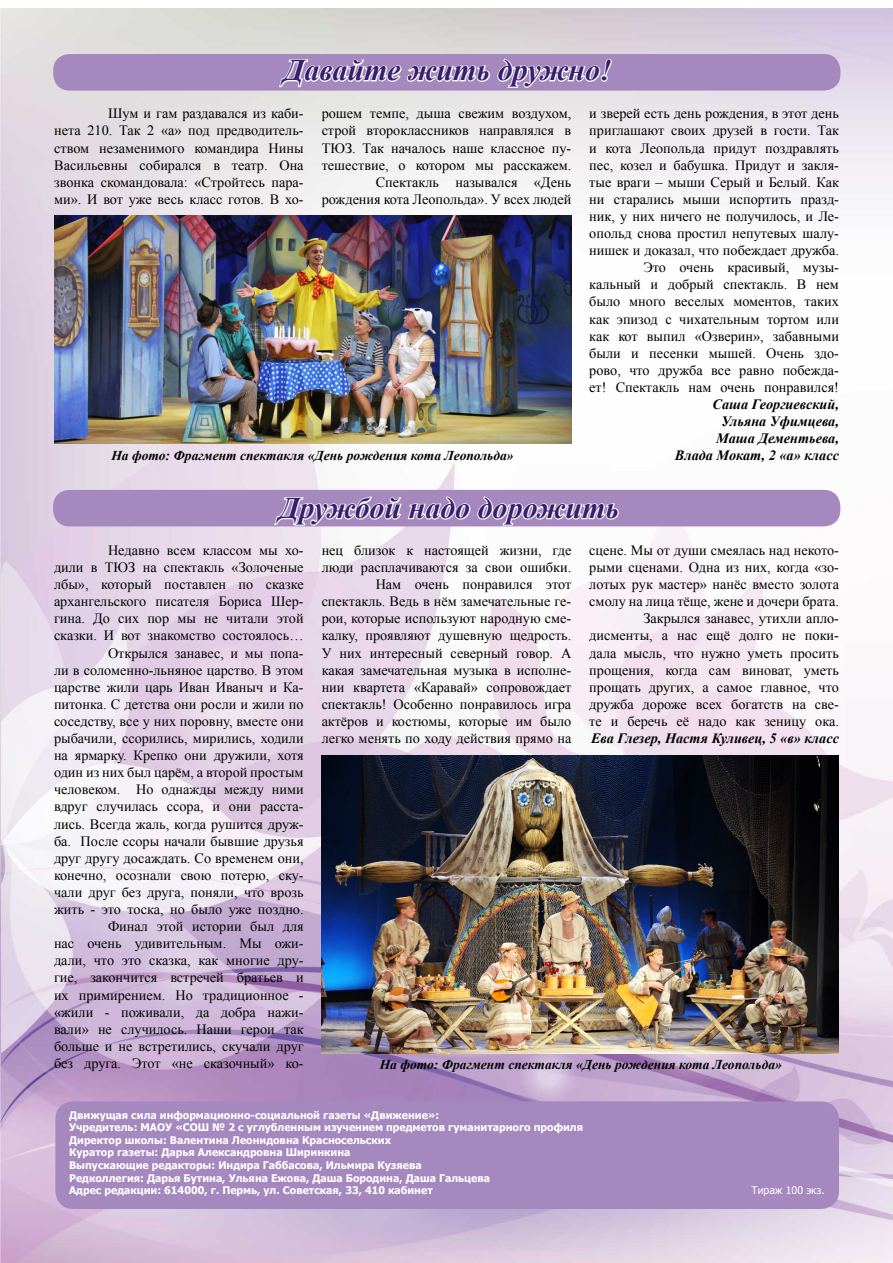
<style>
.page{position:relative;width:893px;height:1263px;background:#fff}
.page>*{position:absolute;margin:0;border:0;box-sizing:border-box;transform-origin:0 0}
.t1{font:italic 700 30px "Times New Roman";color:#391e6c}
.t2{font:14.25px/17.1px "Times New Roman";color:#000;text-align:justify}
.t3{font:14.25px/17.1px "Times New Roman";color:#010202;text-align:justify}
.t4{font:italic 700 14.25px "Times New Roman";color:#000}
.t5{font:italic 700 13.5px "Times New Roman";color:#000}
.t6{font:700 10.5px "Tahoma";color:#fff}
.t7{font:10.5px "Tahoma";color:#fff}
</style>
<div class="page">
<img style="left:0;top:9px;width:893px;height:1254px">
<img style="left:54px;top:216px;width:517px;height:227px">
<img style="left:322px;top:755px;width:517px;height:298px">
<div style="left:53px;top:490px;width:787px;height:36px;background:#a588be;border-radius:17px"></div>
<svg style="left:273px;top:496px;width:347px;height:31px"></svg>
<div style="left:53px;top:54px;width:787px;height:37px;background:#a588be;border-radius:17px"></div>
<svg style="left:279px;top:58px;width:333px;height:30px"></svg>
<div style="left:55px;top:1101px;width:784px;height:108px;background:#a588be;border-radius:18px"></div>
<p class="t1" style="left:284px;top:49px;width:329px">Давайте жить дружно!</p>
<p class="t2" style="left:54px;top:105px;width:251px;text-indent:54px">Шум и гам раздавался из каби&shy;нета 210. Так 2 «а» под предводитель&shy;ством незаменимого командира Нины Васильевны собирался в театр. Она звонка скомандовала: «Стройтесь пара&shy;ми». И вот уже весь класс готов. В хо-</p>
<p class="t2" style="left:322px;top:105px;width:251px">рошем темпе, дыша свежим воздухом, строй второклассников направлялся в ТЮЗ. Так началось наше классное пу&shy;тешествие, о котором мы расскажем.</p>
<p class="t2" style="left:322px;top:173px;width:251px;text-align:right">Спектакль назывался «День рождения кота Леопольда». У всех людей</p>
<p class="t5" style="left:111px;top:446px;width:404px">На фото: Фрагмент спектакля «День рождения кота Леопольда»</p>
<p class="t2" style="left:589px;top:105px;width:251px">и зверей есть день рождения, в этот день приглашают своих друзей в гости. Так и кота Леопольда придут поздравлять пес, козел и бабушка. Придут и закля&shy;тые враги – мыши Серый и Белый. Как ни старались мыши испортить празд&shy;ник, у них ничего не получилось, и Ле&shy;опольд снова простил непутевых шалу&shy;нишек и доказал, что побеждает дружба.</p>
<p class="t2" style="left:589px;top:259px;width:251px;text-indent:54px">Это очень красивый, музы&shy;кальный и добрый спектакль. В нем было много веселых моментов, таких как эпизод с чихательным тортом или как кот выпил «Озверин», забавными были и песенки мышей. Очень здо&shy;рово, что дружба все равно побежда&shy;ет! Спектакль нам очень понравился!</p>
<p class="t4" style="left:712px;top:394px;width:128px">Саша Георгиевский,</p>
<p class="t4" style="left:721px;top:411px;width:119px">Ульяна Уфимцева,</p>
<p class="t4" style="left:716px;top:428px;width:124px">Маша Дементьева,</p>
<p class="t4" style="left:675px;top:446px;width:166px">Влада Мокат, 2 «а» класс</p>
<p class="t1" style="left:279px;top:487px;width:342px">Дружбой надо дорожить</p>
<p class="t3" style="left:54px;top:541px;width:251px;text-indent:54px">Недавно всем классом мы хо&shy;дили в ТЮЗ на спектакль «Золоченые лбы», который поставлен по сказке архангельского писателя Бориса Шер&shy;гина. До сих пор мы не читали этой сказки. И вот знакомство состоялось…</p>
<p class="t3" style="left:54px;top:644px;width:251px;text-indent:54px">Открылся занавес, и мы попа&shy;ли в соломенно-льняное царство. В этом царстве жили царь Иван Иваныч и Ка&shy;питонка. С детства они росли и жили по соседству, все у них поровну, вместе они рыбачили, ссорились, мирились, ходили на ярмарку. Крепко они дружили, хотя один из них был царём, а второй простым человеком. Но однажды между ними вдруг случилась ссора, и они расста&shy;лись. Всегда жаль, когда рушится друж&shy;ба. После ссоры начали бывшие друзья друг другу досаждать. Со временем они, конечно, осознали свою потерю, ску&shy;чали друг без друга, поняли, что врозь жить - это тоска, но было уже поздно.</p>
<p class="t3" style="left:54px;top:918px;width:251px;text-indent:54px">Финал этой истории был для нас очень удивительным. Мы ожи&shy;дали, что это сказка, как многие дру&shy;гие, закончится встречей братьев и их примирением. Но традиционное - «жили - поживали, да добра нажи&shy;вали» не случилось. Наши герои так больше и не встретились, скучали друг без друга. Этот «не сказочный» ко-</p>
<p class="t2" style="left:322px;top:541px;width:251px">нец близок к настоящей жизни, где люди расплачиваются за свои ошибки.</p>
<p class="t2" style="left:322px;top:576px;width:251px;text-indent:54px">Нам очень понравился этот спектакль. Ведь в нём замечательные ге&shy;рои, которые используют народную сме&shy;калку, проявляют душевную щедрость.<br>У них интересный северный говор. А какая замечательная музыка в исполне&shy;нии квартета «Каравай» сопровождает спектакль! Особенно понравилось игра актёров и костюмы, которые им было легко менять по ходу действия прямо на</p>
<p class="t2" style="left:589px;top:541px;width:251px">сцене. Мы от души смеялась над некото&shy;рыми сценами. Одна из них, когда «зо&shy;лотых рук мастер» нанёс вместо золота смолу на лица тёще, жене и дочери брата.</p>
<p class="t2" style="left:589px;top:610px;width:251px;text-indent:54px">Закрылся занавес, утихли апло&shy;дисменты, а нас ещё долго не поки&shy;дала мысль, что нужно уметь просить прощения, когда сам виноват, уметь прощать других, а самое главное, что дружба дороже всех богатств на све&shy;те и беречь её надо как зеницу ока.</p>
<p class="t4" style="left:591px;top:728px;width:249px">Ева Глезер, Настя Куливец, 5 «в» класс</p>
<p class="t5" style="left:380px;top:1055px;width:404px">На фото: Фрагмент спектакля «День рождения кота Леопольда»</p>
<p class="t6" style="left:69px;top:1107px;width:372px">Движущая сила информационно-социальной газеты «Движение»:</p>
<p class="t6" style="left:69px;top:1120px;width:516px">Учредитель: МАОУ «COШ № 2 с углубленным изучением предметов гуманитарного профиля</p>
<p class="t6" style="left:69px;top:1132px;width:323px">Директор школы: Валентина Леонидовна Красносельских</p>
<p class="t6" style="left:69px;top:1145px;width:283px">Куратор газеты: Дарья Александровна Ширинкина</p>
<p class="t6" style="left:69px;top:1158px;width:354px">Выпускающие редакторы: Индира Габбасова, Ильмира Кузяева</p>
<p class="t6" style="left:69px;top:1170px;width:422px">Редколлегия: Дарья Бутина, Ульяна Ежова, Даша Бородина, Даша Гальцева</p>
<p class="t6" style="left:69px;top:1183px;width:365px">Адрес редакции: 614000, г. Пермь, ул. Советская, 33, 410 кабинет</p>
<p class="t7" style="left:751px;top:1183px;width:74px">Тираж 100 экз.</p>
</div>
